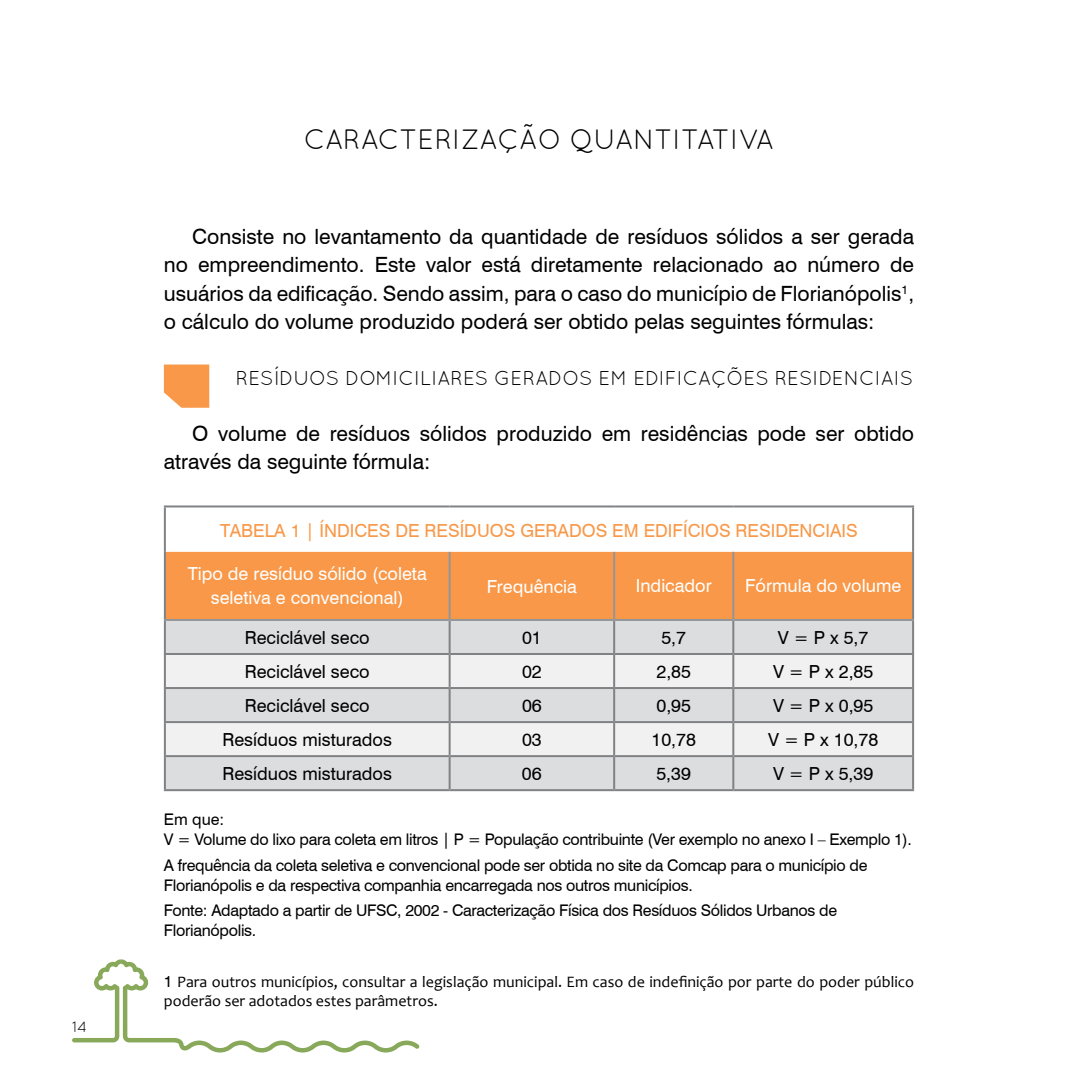
<style>
.page{position:relative;width:1078px;height:1078px;background:#fff}
.page>*{position:absolute;margin:0;border:0;box-sizing:border-box;transform-origin:0 0}
.t1{font:28px "Quicksand";color:#000}
.t2{font:21px/28px "Swiss 721 BT";color:#000;text-align:justify}
.t3{font:20px "Quicksand";color:#000}
.t4{font:18px "Swiss 721 BT";color:#000}
.t5{font:18px/24px "Swiss 721 BT";color:#fff;text-align:center}
.t6{font:18px "Swiss 721 BT";color:#f89848}
.t7{font:16px/20px "Swiss 721 BT";letter-spacing:-.02em;color:#000}
.t8{font:16px/19.2px "Candara";color:#000}
.t9{font:15px "Quicksand";color:#000}
.s1{font-family:"Swiss 721 BT"}
</style>
<div class="page">
<svg style="left:72px;top:959px;width:347px;height:93px"></svg>
<div style="left:166px;top:551px;width:745px;height:67px;background:#f89848"></div>
<svg style="left:166px;top:620px;width:745px;height:169px"></svg>
<hr style="left:164px;top:507px;width:2px;height:44px;background:#808285">
<hr style="left:911px;top:507px;width:2px;height:44px;background:#808285">
<hr style="left:164px;top:505px;width:285px;height:2px;background:#808285">
<hr style="left:449px;top:505px;width:165px;height:2px;background:#808285">
<hr style="left:614px;top:505px;width:119px;height:2px;background:#808285">
<hr style="left:733px;top:505px;width:180px;height:2px;background:#808285">
<hr style="left:164px;top:551px;width:2px;height:67px;background:#808285">
<hr style="left:448px;top:551px;width:2px;height:67px;background:#949598">
<hr style="left:613px;top:551px;width:2px;height:67px;background:#949598">
<hr style="left:732px;top:551px;width:2px;height:67px;background:#949598">
<hr style="left:911px;top:551px;width:2px;height:67px;background:#808285">
<hr style="left:164px;top:620px;width:2px;height:32px;background:#808285">
<hr style="left:164px;top:618px;width:285px;height:2px;background:#949598">
<hr style="left:448px;top:620px;width:2px;height:32px;background:#808285">
<hr style="left:449px;top:618px;width:165px;height:2px;background:#949598">
<hr style="left:613px;top:620px;width:2px;height:32px;background:#808285">
<hr style="left:614px;top:618px;width:119px;height:2px;background:#949598">
<hr style="left:732px;top:620px;width:2px;height:32px;background:#808285">
<hr style="left:911px;top:620px;width:2px;height:32px;background:#808285">
<hr style="left:733px;top:618px;width:180px;height:2px;background:#949598">
<hr style="left:164px;top:654px;width:2px;height:33px;background:#808285">
<hr style="left:164px;top:652px;width:285px;height:2px;background:#808285">
<hr style="left:448px;top:654px;width:2px;height:33px;background:#808285">
<hr style="left:449px;top:652px;width:165px;height:2px;background:#808285">
<hr style="left:613px;top:654px;width:2px;height:33px;background:#808285">
<hr style="left:614px;top:652px;width:119px;height:2px;background:#808285">
<hr style="left:732px;top:654px;width:2px;height:33px;background:#808285">
<hr style="left:911px;top:654px;width:2px;height:33px;background:#808285">
<hr style="left:733px;top:652px;width:180px;height:2px;background:#808285">
<hr style="left:164px;top:689px;width:2px;height:32px;background:#808285">
<hr style="left:164px;top:687px;width:285px;height:2px;background:#808285">
<hr style="left:448px;top:689px;width:2px;height:32px;background:#808285">
<hr style="left:449px;top:687px;width:165px;height:2px;background:#808285">
<hr style="left:613px;top:689px;width:2px;height:32px;background:#808285">
<hr style="left:614px;top:687px;width:119px;height:2px;background:#808285">
<hr style="left:732px;top:689px;width:2px;height:32px;background:#808285">
<hr style="left:911px;top:689px;width:2px;height:32px;background:#808285">
<hr style="left:733px;top:687px;width:180px;height:2px;background:#808285">
<hr style="left:164px;top:723px;width:2px;height:32px;background:#808285">
<hr style="left:164px;top:721px;width:285px;height:2px;background:#808285">
<hr style="left:448px;top:723px;width:2px;height:32px;background:#808285">
<hr style="left:449px;top:721px;width:165px;height:2px;background:#808285">
<hr style="left:613px;top:723px;width:2px;height:32px;background:#808285">
<hr style="left:614px;top:721px;width:119px;height:2px;background:#808285">
<hr style="left:732px;top:723px;width:2px;height:32px;background:#808285">
<hr style="left:911px;top:723px;width:2px;height:32px;background:#808285">
<hr style="left:733px;top:721px;width:180px;height:2px;background:#808285">
<hr style="left:164px;top:757px;width:2px;height:32px;background:#808285">
<hr style="left:164px;top:755px;width:285px;height:2px;background:#808285">
<hr style="left:164px;top:789px;width:285px;height:2px;background:#808285">
<hr style="left:448px;top:757px;width:2px;height:32px;background:#808285">
<hr style="left:449px;top:755px;width:165px;height:2px;background:#808285">
<hr style="left:449px;top:789px;width:165px;height:2px;background:#808285">
<hr style="left:613px;top:757px;width:2px;height:32px;background:#808285">
<hr style="left:614px;top:755px;width:119px;height:2px;background:#808285">
<hr style="left:614px;top:789px;width:119px;height:2px;background:#808285">
<hr style="left:732px;top:757px;width:2px;height:32px;background:#808285">
<hr style="left:911px;top:757px;width:2px;height:32px;background:#808285">
<hr style="left:733px;top:755px;width:180px;height:2px;background:#808285">
<hr style="left:733px;top:789px;width:180px;height:2px;background:#808285">
<svg style="left:164px;top:364px;width:45px;height:43px;background:#f89f55"></svg>
<p class="t9" style="left:72px;top:1017px;width:16px">14</p>
<h1 class="t1" style="left:304px;top:123px;width:452px">CARACTE RIZAÇÃO QUANTITATIVA</h1>
<p class="t2" style="left:164px;top:222px;width:751px;text-indent:28px">Consiste no levantamento da quantidade de resíduos sólidos a ser gerada no empreendimento. Este valor está diretamente relacionado ao número de usuários da edificação. Sendo assim, para o caso do município de Florianópolis<sup>1</sup>, o cálculo do volume produzido poderá ser obtido pelas seguintes fórmulas:</p>
<p class="t3" style="left:236px;top:367px;width:678px">RESÍDUOS DOMICILIARES GERADOS EM EDIFICAÇÕES RESIDENCIAIS</p>
<p class="t2" style="left:164px;top:419px;width:751px;text-indent:28px">O volume de resíduos sólidos produzido em residências pode ser obtido através da seguinte fórmula:</p>
<p class="t6" style="left:220px;top:517px;width:639px">TABELA 1 | ÍNDICES DE RESÍDUOS GERADOS EM EDIFÍCIOS RESIDENCIAIS</p>
<p class="t5" style="left:188px;top:561px;width:240px">Tipo de resíduo sólido (coleta seletiva e convencional)</p>
<p class="t5" style="left:486px;top:573px;width:92px">Frequência</p>
<p class="t5" style="left:635px;top:573px;width:77px">Indicador</p>
<p class="t5" style="left:744px;top:573px;width:158px">Fórmula do volume</p>
<p class="t4" style="left:245px;top:625px;width:126px">Reciclável seco</p>
<p class="t4" style="left:522px;top:625px;width:21px">01</p>
<p class="t4" style="left:661px;top:625px;width:26px">5,7</p>
<p class="t4" style="left:777px;top:625px;width:92px">V = P x 5,7</p>
<p class="t4" style="left:245px;top:659px;width:126px">Reciclável seco</p>
<p class="t4" style="left:522px;top:659px;width:21px">02</p>
<p class="t4" style="left:656px;top:659px;width:36px">2,85</p>
<p class="t4" style="left:772px;top:659px;width:102px">V = P x 2,85</p>
<p class="t4" style="left:245px;top:693px;width:126px">Reciclável seco</p>
<p class="t4" style="left:522px;top:693px;width:21px">06</p>
<p class="t4" style="left:656px;top:693px;width:36px">0,95</p>
<p class="t4" style="left:772px;top:693px;width:102px">V = P x 0,95</p>
<p class="t4" style="left:222px;top:727px;width:171px">Resíduos misturados</p>
<p class="t4" style="left:522px;top:727px;width:21px">03</p>
<p class="t4" style="left:651px;top:727px;width:46px">10,78</p>
<p class="t4" style="left:768px;top:727px;width:112px">V = P x 10,78</p>
<p class="t4" style="left:222px;top:761px;width:171px">Resíduos misturados</p>
<p class="t4" style="left:522px;top:761px;width:21px">06</p>
<p class="t4" style="left:656px;top:761px;width:36px">5,39</p>
<p class="t4" style="left:772px;top:761px;width:102px">V = P x 5,39</p>
<p class="t7" style="left:164px;top:808px;width:749px">Em que:<br>V = Volume do lixo para coleta em litros | P = População contribuinte (Ver exemplo no anexo I – Exemplo 1).</p>
<p class="t7" style="left:164px;top:854px;width:705px">A frequência da coleta seletiva e convencional pode ser obtida no site da Comcap para o município de<br>Florianópolis e da respectiva companhia encarregada nos outros municípios.</p>
<p class="t7" style="left:164px;top:899px;width:674px">Fonte: Adaptado a partir de UFSC, 2002 - Caracterização Física dos Resíduos Sólidos Urbanos de<br>Florianópolis.</p>
<p class="t8" style="left:164px;top:971px;width:751px"><span class="s1">1</span> Para outros municípios, consultar a legislação municipal. Em caso de indefinição por parte do poder público poderão ser adotados estes parâmetros.</p>
</div>
